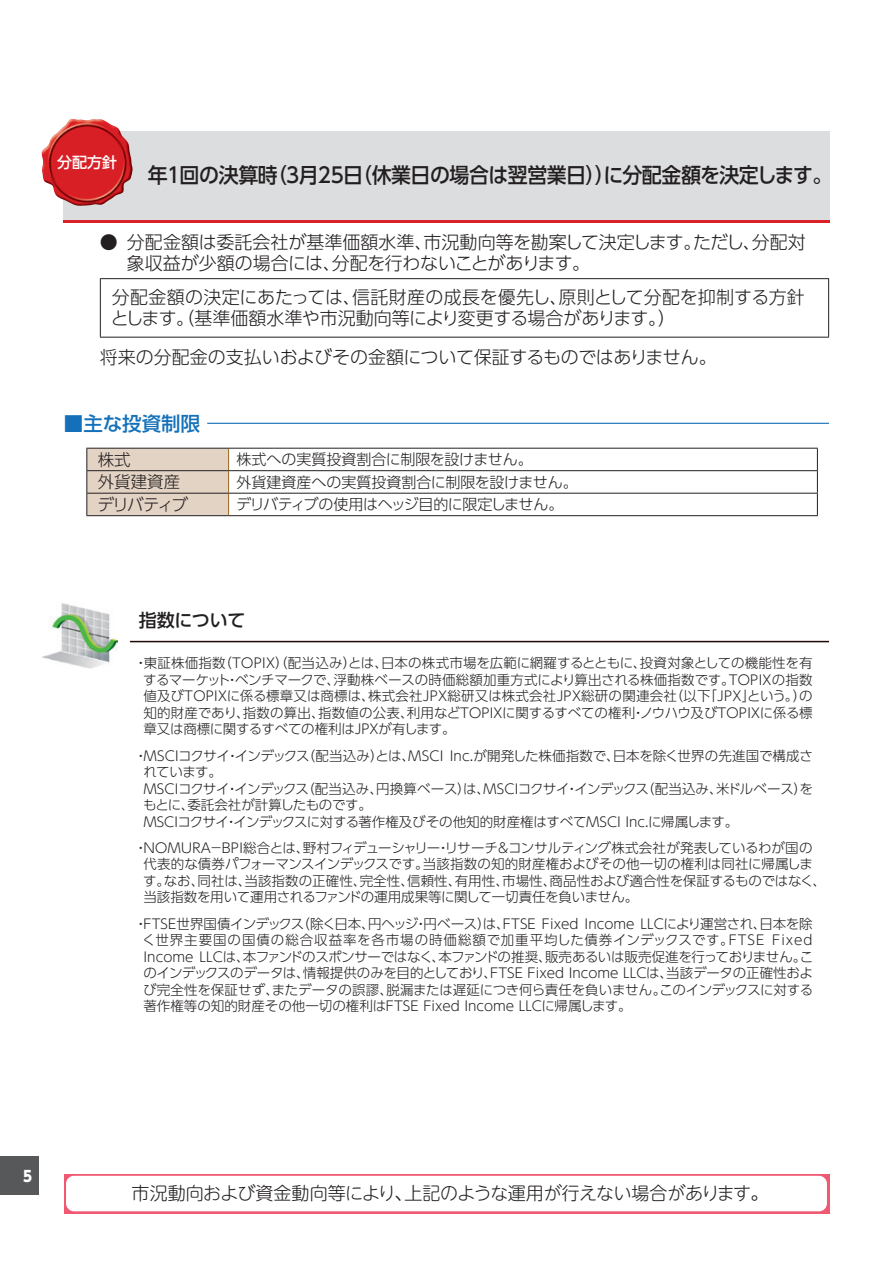
<style>
.page{position:relative;width:893px;height:1263px;background:#fff}
.page>*{position:absolute;margin:0;border:0;box-sizing:border-box;transform-origin:0 0}
.t1{font:500 21px "UD Shin Go Pro";letter-spacing:-.03em;color:#231f20;scale:.95 1}
.t2{font:500 19.5px "UD Shin Go Pro";color:#1471b9}
.t3{font:300 18px/21px "UD Shin Go Pro";color:#231f20}
.t4{font:300 18px "UD Shin M Go Pro";letter-spacing:-.01em;color:#231f20}
.t5{font:500 18px "UD Shin Go Pro";letter-spacing:-.01em;color:#231f20}
.t6{font:300 16.5px "UD Shin Go Pro";letter-spacing:-.015em;color:#231f20}
.t7{font:300 15px "UD Shin Go Pro";letter-spacing:-.005em;color:#231f20}
.t8{font:300 15px "UD Shin Go Pro";letter-spacing:-.035em;color:#231f20}
.t9{font:500 15px "UD Shin Go Pro";color:#fff}
.t10{font:800 15px "UD Shin Go Pro";color:#fff;scale:.9 1}
.t11{font:300 13.5px/16.5px "UD Shin Go Pro";letter-spacing:-.015em;color:#231f20;text-align:justify}
</style>
<div class="page">
<div style="left:0;top:1157px;width:38px;height:38px;background:#57585a"></div>
<div style="left:63px;top:131px;width:766px;height:92px;background:#dcdddf"></div>
<hr style="left:63px;top:220px;width:766px;height:3px;background:#da2128">
<img style="left:41px;top:119px;width:92px;height:87px">
<hr style="left:100px;top:278px;width:729px;height:1px;background:#231f20">
<hr style="left:100px;top:279px;width:1px;height:58px;background:#231f20">
<hr style="left:828px;top:279px;width:1px;height:58px;background:#231f20">
<hr style="left:100px;top:337px;width:729px;height:1px;background:#231f20">
<hr style="left:207px;top:423px;width:622px;height:1px;background:#1471b9">
<hr style="left:229px;top:448px;width:589px;height:1px;background:#231f20">
<hr style="left:229px;top:470px;width:589px;height:1px;background:#231f20">
<svg style="left:86px;top:448px;width:143px;height:67px;background:#d9cabb"></svg>
<hr style="left:229px;top:493px;width:589px;height:1px;background:#231f20">
<svg style="left:817px;top:449px;width:1px;height:66px"></svg>
<hr style="left:86px;top:515px;width:143px;height:1px;background:#231f20">
<hr style="left:229px;top:515px;width:589px;height:1px;background:#231f20">
<hr style="left:130px;top:641px;width:699px;height:1px;background:#210707">
<img style="left:42px;top:603px;width:75px;height:65px">
<svg style="left:64px;top:1174px;width:765px;height:39px;background:#f16c82"></svg>
<div style="left:66px;top:1176px;width:761px;height:35px;background:#fff;border-radius:8px"></div>
<p class="t9" style="left:57px;top:150px;width:61px">分配方針</p>
<h1 class="t1" style="left:148px;top:158px;width:722px">年１回の決算時（３月25日（休業日の場合は翌営業日））に分配金額を決定します。</h1>
<h3 class="t3" style="left:127px;top:231px;width:680px;text-indent:-27px">● 分配金額は委託会社が基準価額水準、市況動向等を勘案して決定します。ただし、分配対象収益が少額の場合には、分配を行わないことがあります。</h3>
<h3 class="t3" style="left:111px;top:286px;width:696px">分配金額の決定にあたっては、信託財産の成長を優先し、原則として分配を抑制する方針とします。（基準価額水準や市況動向等により変更する場合があります。）</h3>
<h3 class="t3" style="left:100px;top:346px;width:618px">将来の分配金の支払いおよびその金額について保証するものではありません。</h3>
<h2 class="t2" style="left:64px;top:407px;width:138px">■主な投資制限</h2>
<p class="t6" style="left:98px;top:446px;width:34px">株式</p>
<p class="t7" style="left:236px;top:447px;width:298px">株式への実質投資割合に制限を設けません。</p>
<p class="t6" style="left:98px;top:469px;width:84px">外貨建資産</p>
<p class="t7" style="left:236px;top:470px;width:343px">外貨建資産への実質投資割合に制限を設けません。</p>
<p class="t6" style="left:97px;top:491px;width:92px">デリバティブ</p>
<p class="t8" style="left:236px;top:492px;width:329px">デリバティブの使用はヘッジ目的に限定しません。</p>
<h3 class="t5" style="left:139px;top:606px;width:108px">指数について</h3>
<p class="t11" style="left:143px;top:655px;width:671px;text-indent:-9px">・東証株価指数（ＴＯＰＩＸ）（配当込み）とは、日本の株式市場を広範に網羅するとともに、投資対象としての機能性を有するマーケット・ベンチマークで、浮動株ベースの時価総額加重方式により算出される株価指数です。ＴＯＰＩＸの指数値及びＴＯＰＩＸに係る標章又は商標は、株式会社JPX総研又は株式会社JPX総研の関連会社（以下「JPX」という。）の知的財産であり、指数の算出、指数値の公表、利用などＴＯＰＩＸに関するすべての権利・ノウハウ及びＴＯＰＩＸに係る標章又は商標に関するすべての権利はJPXが有します。</p>
<p class="t11" style="left:143px;top:747px;width:671px;text-align:left;text-indent:-9px">・ＭＳＣＩコクサイ・インデックス（配当込み）とは、MSCI Inc.が開発した株価指数で、日本を除く世界の先進国で構成されています。<br>ＭＳＣＩコクサイ・インデックス（配当込み、円換算ベース）は、ＭＳＣＩコクサイ・インデックス（配当込み、米ドルベース）をもとに、委託会社が計算したものです。<br>ＭＳＣＩコクサイ・インデックスに対する著作権及びその他知的財産権はすべてMSCI Inc.に帰属します。</p>
<p class="t11" style="left:143px;top:839px;width:684px;text-align:left;text-indent:-9px">・ＮＯＭＵＲＡ－ＢＰＩ総合とは、野村フィデューシャリー・リサーチ＆コンサルティング株式会社が発表しているわが国の代表的な債券パフォーマンスインデックスです。当該指数の知的財産権およびその他一切の権利は同社に帰属します。なお、同社は、当該指数の正確性、完全性、信頼性、有用性、市場性、商品性および適合性を保証するものではなく、当該指数を用いて運用されるファンドの運用成果等に関して一切責任を負いません。</p>
<p class="t11" style="left:142px;top:915px;width:672px;text-indent:-8px">・ＦＴＳＥ世界国債インデックス（除く日本、円ヘッジ・円ベース）は、FTSE Fixed Income LLCにより運営され、日本を除く世界主要国の国債の総合収益率を各市場の時価総額で加重平均した債券インデックスです。FTSE Fixed Income LLCは、本ファンドのスポンサーではなく、本ファンドの推奨、販売あるいは販売促進を行っておりません。このインデックスのデータは、情報提供のみを目的としており、FTSE Fixed Income LLCは、当該データの正確性および完全性を保証せず、またデータの誤謬、脱漏または遅延につき何ら責任を負いません。このインデックスに対する著作権等の知的財産その他一切の権利はFTSE Fixed Income LLCに帰属します。</p>
<p class="t10" style="left:23px;top:1163px;width:11px">5</p>
<h3 class="t4" style="left:132px;top:1179px;width:638px">市況動向および資金動向等により、上記のような運用が行えない場合があります。</h3>
</div>
